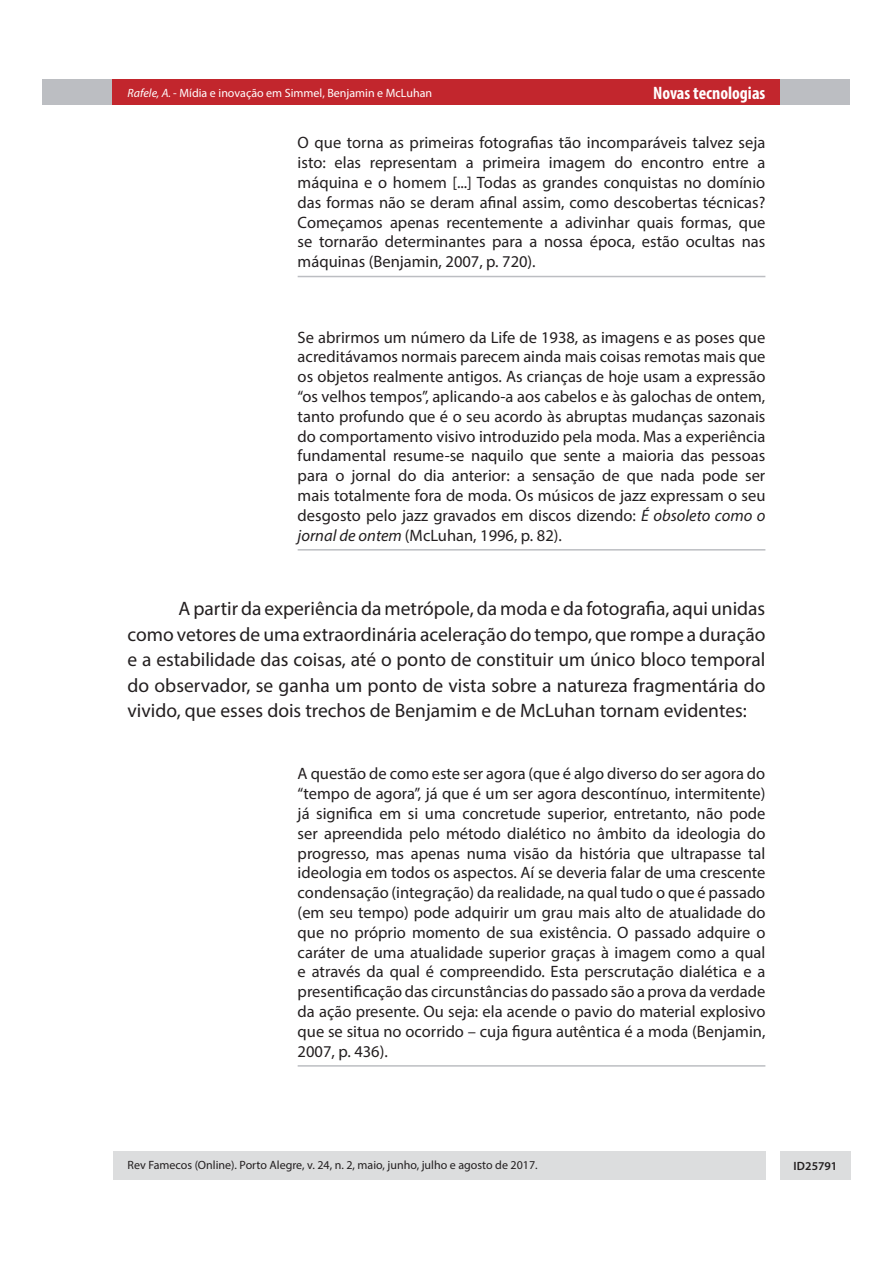
<style>
.page{position:relative;width:893px;height:1263px;background:#fff}
.page>*{position:absolute;margin:0;border:0;box-sizing:border-box;transform-origin:0 0}
.Interna_-_parágrafo{font:19.5px/25.5px "Myriad Pro";color:#231f20;text-align:justify}
.t1{font:700 condensed 18px "Myriad Pro";color:#fff}
.Interna_-_citação{font:16.5px/19.8px "Myriad Pro";color:#231f20;text-align:justify}
.t2{font:12px "Myriad Pro";color:#231f20}
.t3{font:12px "Myriad Pro";color:#fff}
.t4{font:600 12px "Myriad Pro";color:#231f20}
.s1{font-style:italic}
</style>
<div class="page">
<div style="left:43px;top:80px;width:807px;height:25px;background:#bcbec2"></div>
<div style="left:113px;top:80px;width:667px;height:25px;background:#c2262d"></div>
<div style="left:780px;top:1151px;width:70px;height:28px;background:#dcddde"></div>
<div style="left:113px;top:1151px;width:652px;height:28px;background:#dcddde"></div>
<hr style="left:298px;top:276px;width:467px;height:1px;background:#bcbec2">
<hr style="left:298px;top:549px;width:467px;height:2px;background:#bcbec2">
<hr style="left:298px;top:1065px;width:467px;height:2px;background:#bcbec2">
<p class="t3" style="left:128px;top:85px;width:306px"><span class="s1">Rafele, A.</span> - Mídia e inovação em Simmel, Benjamin e McLuhan</p>
<p class="t1" style="left:653px;top:82px;width:114px">Novas tecnologias</p>
<p class="Interna_-_citação" style="left:298px;top:133px;width:469px">O que torna as primeiras fotografias tão incomparáveis talvez seja isto: elas representam a primeira imagem do encontro entre a máquina e o homem [...] Todas as grandes conquistas no domínio das formas não se deram afinal assim, como descobertas técnicas?<br>Começamos apenas recentemente a adivinhar quais formas, que se tornarão determinantes para a nossa época, estão ocultas nas máquinas (Benjamin, 2007, p. 720).</p>
<p class="Interna_-_citação" style="left:298px;top:327px;width:469px">Se abrirmos um número da Life de 1938, as imagens e as poses que acreditávamos normais parecem ainda mais coisas remotas mais que os objetos realmente antigos. As crianças de hoje usam a expressão “os velhos tempos”, aplicando-a aos cabelos e às galochas de ontem, tanto profundo que é o seu acordo às abruptas mudanças sazonais do comportamento visivo introduzido pela moda. Mas a experiência fundamental resume-se naquilo que sente a maioria das pessoas para o jornal do dia anterior: a sensação de que nada pode ser mais totalmente fora de moda. Os músicos de jazz expressam o seu desgosto pelo jazz gravados em discos dizendo: <span class="s1">É obsoleto como o jornal de ontem</span> (McLuhan, 1996, p. 82).</p>
<p class="Interna_-_parágrafo" style="left:128px;top:595px;width:639px;text-indent:51px">A partir da experiência da metrópole, da moda e da fotografia, aqui unidas como vetores de uma extraordinária aceleração do tempo, que rompe a duração e a estabilidade das coisas, até o ponto de constituir um único bloco temporal do observador, se ganha um ponto de vista sobre a natureza fragmentária do vivido, que esses dois trechos de Benjamim e de McLuhan tornam evidentes:</p>
<p class="Interna_-_citação" style="left:298px;top:764px;width:469px">A questão de como este ser agora (que é algo diverso do ser agora do “tempo de agora”, já que é um ser agora descontínuo, intermitente) já significa em si uma concretude superior, entretanto, não pode ser apreendida pelo método dialético no âmbito da ideologia do progresso, mas apenas numa visão da história que ultrapasse tal ideologia em todos os aspectos. Aí se deveria falar de uma crescente condensação (integração) da realidade, na qual tudo o que é passado (em seu tempo) pode adquirir um grau mais alto de atualidade do que no próprio momento de sua existência. O passado adquire o caráter de uma atualidade superior graças à imagem como a qual e através da qual é compreendido. Esta perscrutação dialética e a presentificação das circunstâncias do passado são a prova da verdade da ação presente. Ou seja: ela acende o pavio do material explosivo que se situa no ocorrido – cuja figura autêntica é a moda (Benjamin, 2007, p. 436).</p>
<p class="t2" style="left:128px;top:1158px;width:412px">Rev Famecos (Online). Porto Alegre, v. 24, n. 2, maio, junho, julho e agosto de 2017.</p>
<p class="t4" style="left:793px;top:1158px;width:45px">ID25791</p>
</div>
